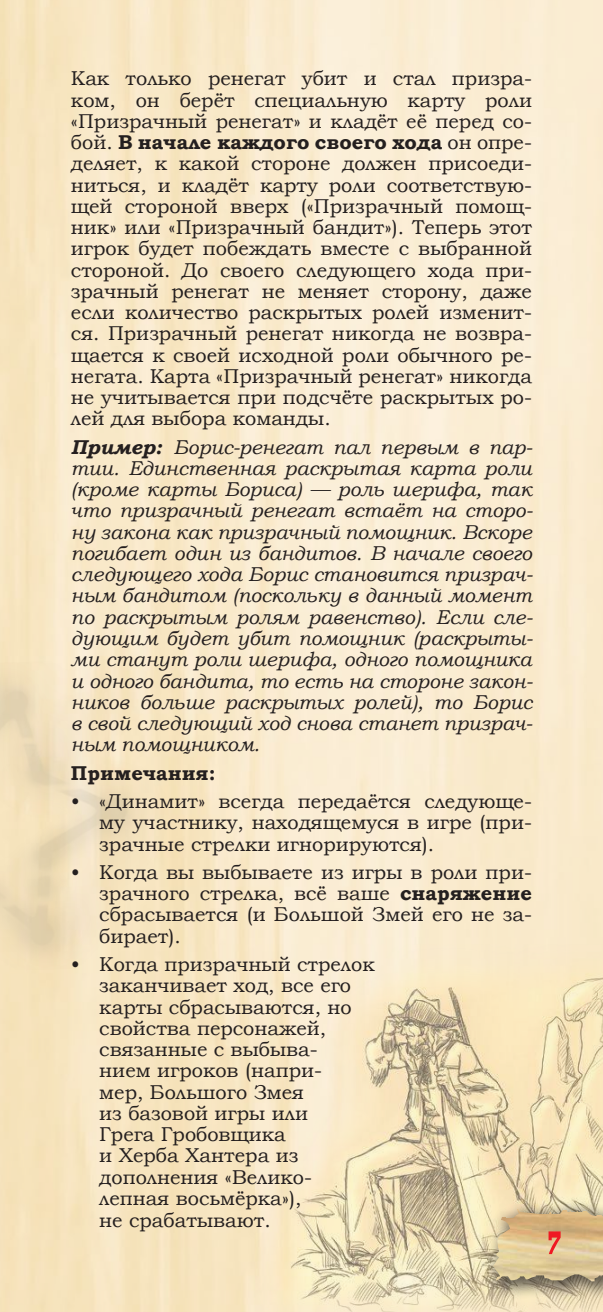
<style>
.page{position:relative;width:603px;height:1312px;background:#fff}
.page>*{position:absolute;margin:0;border:0;box-sizing:border-box;transform-origin:0 0}
.t1{font:35px "Traktir";color:#ef1923;scale:1.5 1}
.t2{font:20px/21.2px "Bookman Old Style";color:#241f1f;text-align:justify}
.t3{font:italic 20px/21.2px "Bookman Old Style";color:#241f1f;text-align:justify}
.t4{font:700 20px "Bookman Old Style";color:#241f1f}
.s1{font-weight:700}
</style>
<div class="page">
<img style="left:254px;top:944px;width:348px;height:367px">
<div style="left:483px;top:1199px;width:119px;height:101px;background:#241f1f;opacity:.7"></div>
<img style="left:493px;top:1208px;width:109px;height:72px">
<p class="t2" style="left:71px;top:68px;width:462px">Как только ренегат убит и стал призра&shy;ком, он берёт специальную карту роли «Призрачный ренегат» и кладёт её перед со&shy;бой. <span class="s1">В начале каждого своего хода</span> он опре&shy;деляет, к какой стороне должен присоеди&shy;ниться, и кладёт карту роли соответствую&shy;щей стороной вверх («Призрачный помощ&shy;ник» или «Призрачный бандит»). Теперь этот игрок будет побеждать вместе с выбранной стороной. До своего следующего хода при&shy;зрачный ренегат не меняет сторону, даже если количество раскрытых ролей изменит&shy;ся. Призрачный ренегат никогда не возвра&shy;щается к своей исходной роли обычного ре&shy;негата. Карта «Призрачный ренегат» никогда не учитывается при подсчёте раскрытых ро&shy;лей для выбора команды.</p>
<p class="t3" style="left:71px;top:436px;width:463px"><span class="s1">Пример:</span> Борис-ренегат пал первым в пар&shy;тии. Единственная раскрытая карта роли (кроме карты Бориса) — роль шерифа, так что призрачный ренегат встаёт на сторо&shy;ну закона как призрачный помощник. Вскоре погибает один из бандитов. В начале своего следующего хода Борис становится призрач&shy;ным бандитом (поскольку в данный момент по раскрытым ролям равенство). Если сле&shy;дующим будет убит помощник (раскрыты&shy;ми станут роли шерифа, одного помощника и одного бандита, то есть на стороне закон&shy;ников больше раскрытых ролей), то Борис в свой следующий ход снова станет призрач&shy;ным помощником.</p>
<p class="t4" style="left:71px;top:758px;width:146px">Примечания:</p>
<p class="t2" style="left:99px;top:790px;width:434px;text-indent:-28px">• «Динамит» всегда передаётся следующе&shy;му участнику, находящемуся в игре (при&shy;зрачные стрелки игнорируются).</p>
<p class="t2" style="left:99px;top:861px;width:434px;text-indent:-28px">• Когда вы выбываете из игры в роли при&shy;зрачного стрелка, всё ваше <span class="s1">снаряжение </span>сбрасывается (и Большой Змей его не за&shy;бирает).</p>
<p class="t2" style="left:99px;top:953px;width:277px;text-align:left;text-indent:-28px">• Когда призрачный стрелок заканчивает ход, все его карты сбрасываются, но свойства персонажей, связанные с выбыва-<br>нием игроков (напри-<br>мер, Большого Змея<br>из базовой игры или<br>Грега Гробовщика<br>и Херба Хантера из дополнения «Велико&shy;лепная восьмёрка»),<br>не срабатывают.</p>
<h1 class="t1" style="left:546px;top:1221px;width:13px">7</h1>
</div>
